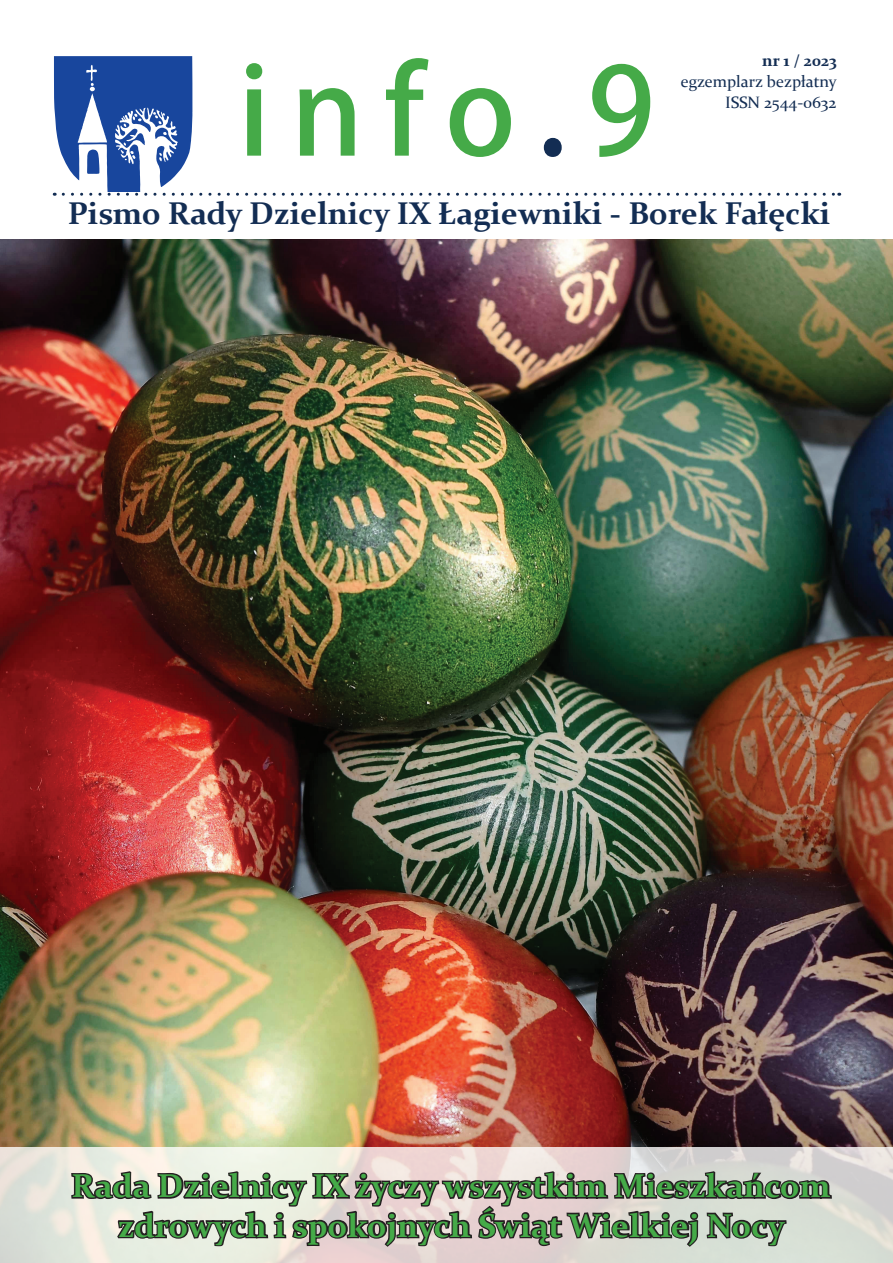
<style>
.page{position:relative;width:893px;height:1263px;background:#fff}
.page>*{position:absolute;margin:0;border:0;box-sizing:border-box;transform-origin:0 0}
.Magazine_Title{font:120px "Adobe Heiti Std";color:#45aa48}
.t1{font:700 33px/39.6px "Constantia";color:#45aa48;text-align:center}
.Pull_Quote_-_Under_D{font:700 31.5px "Constantia";color:#132d53}
.t2{font:16.5px "Constantia";color:#132d53}
.t3{font:700 16.5px "Constantia";letter-spacing:-.005em;color:#132d53}
.s1{color:#132d53}
</style>
<div class="page">
<svg style="left:54px;top:56px;width:786px;height:140px"></svg>
<img style="left:0;top:239px;width:893px;height:908px">
<svg style="left:0;top:1147px;width:893px;height:116px;background:#e1dfd8"></svg>
<svg style="left:69px;top:1162px;width:764px;height:101px;background:#b2ada8"></svg>
<p class="Magazine_Title" style="left:238px;top:40px;width:418px">info<span class="s1">.</span>9</p>
<p class="t3" style="left:762px;top:49px;width:76px">nr 1 / 2023</p>
<p class="t2" style="left:681px;top:71px;width:158px">egzemplarz bezpłatny</p>
<p class="t2" style="left:725px;top:92px;width:113px">ISSN 2544-0632</p>
<p class="Pull_Quote_-_Under_D" style="left:68px;top:192px;width:764px">Pismo Rady Dzielnicy IX Łagiewniki - Borek Fałęcki</p>
<p class="t1" style="left:71px;top:1164px;width:761px">Rada Dzielnicy IX życzy wszystkim Mieszkańcom zdrowych i spokojnych Świąt Wielkiej Nocy</p>
</div>
